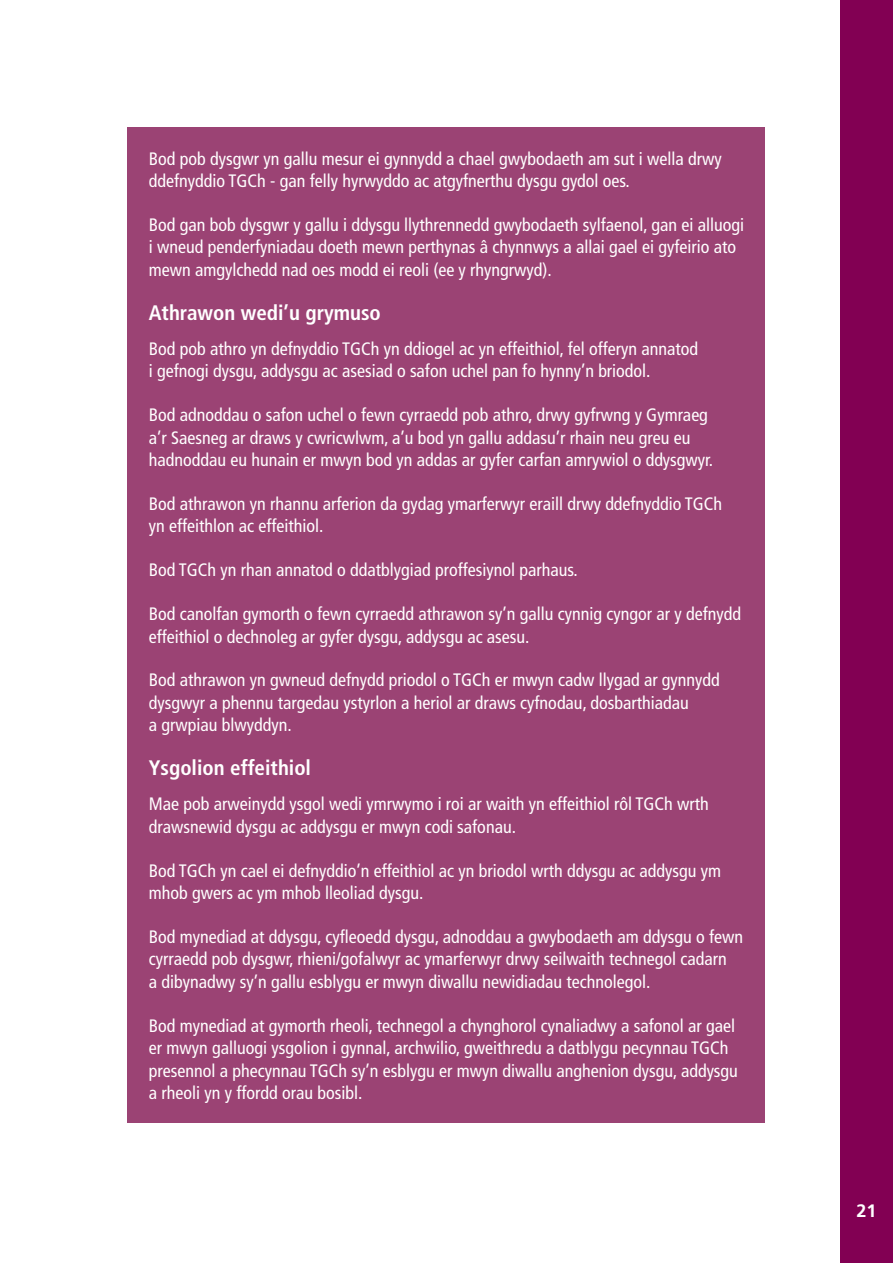
<style>
.page{position:relative;width:893px;height:1263px;background:#fff}
.page>*{position:absolute;margin:0;border:0;box-sizing:border-box;transform-origin:0 0}
.t1{font:700 condensed 21px "Frutiger LT Std";color:#fff}
.t2{font:condensed 18px/22.5px "Frutiger LT Std";color:#fff}
.t3{font:700 18px "Frutiger LT Std";color:#fff}
</style>
<div class="page">
<div style="left:840px;top:0;width:53px;height:1263px;background:#820053"></div>
<div style="left:128px;top:128px;width:637px;height:995px;background:#9b4374"></div>
<p class="t2" style="left:149px;top:147px;width:574px">Bod pob dysgwr yn gallu mesur ei gynnydd a chael gwybodaeth am sut i wella drwy ddefnyddio TGCh - gan felly hyrwyddo ac atgyfnerthu dysgu gydol oes.</p>
<p class="t2" style="left:149px;top:214px;width:597px">Bod gan bob dysgwr y gallu i ddysgu llythrennedd gwybodaeth sylfaenol, gan ei alluogi i wneud penderfyniadau doeth mewn perthynas â chynnwys a allai gael ei gyfeirio ato mewn amgylchedd nad oes modd ei reoli (ee y rhyngrwyd).</p>
<p class="t1" style="left:149px;top:300px;width:234px">Athrawon wedi’u grymuso</p>
<p class="t2" style="left:149px;top:338px;width:551px">Bod pob athro yn defnyddio TGCh yn ddiogel ac yn effeithiol, fel offeryn annatod i gefnogi dysgu, addysgu ac asesiad o safon uchel pan fo hynny’n briodol.</p>
<p class="t2" style="left:149px;top:404px;width:566px">Bod adnoddau o safon uchel o fewn cyrraedd pob athro, drwy gyfrwng y Gymraeg a’r Saesneg ar draws y cwricwlwm, a’u bod yn gallu addasu’r rhain neu greu eu hadnoddau eu hunain er mwyn bod yn addas ar gyfer carfan amrywiol o ddysgwyr.</p>
<p class="t2" style="left:149px;top:493px;width:575px">Bod athrawon yn rhannu arferion da gydag ymarferwyr eraill drwy ddefnyddio TGCh yn effeithlon ac effeithiol.</p>
<p class="t2" style="left:149px;top:559px;width:430px">Bod TGCh yn rhan annatod o ddatblygiad proffesiynol parhaus.</p>
<p class="t2" style="left:149px;top:603px;width:594px">Bod canolfan gymorth o fewn cyrraedd athrawon sy’n gallu cynnig cyngor ar y defnydd effeithiol o dechnoleg ar gyfer dysgu, addysgu ac asesu.</p>
<p class="t2" style="left:149px;top:669px;width:573px">Bod athrawon yn gwneud defnydd priodol o TGCh er mwyn cadw llygad ar gynnydd dysgwyr a phennu targedau ystyrlon a heriol ar draws cyfnodau, dosbarthiadau<br>a grwpiau blwyddyn.</p>
<p class="t1" style="left:149px;top:755px;width:164px">Ysgolion effeithiol</p>
<p class="t2" style="left:149px;top:793px;width:562px">Mae pob arweinydd ysgol wedi ymrwymo i roi ar waith yn effeithiol rôl TGCh wrth drawsnewid dysgu ac addysgu er mwyn codi safonau.</p>
<p class="t2" style="left:149px;top:859px;width:574px">Bod TGCh yn cael ei defnyddio’n effeithiol ac yn briodol wrth ddysgu ac addysgu ym mhob gwers ac ym mhob lleoliad dysgu.</p>
<p class="t2" style="left:149px;top:925px;width:596px">Bod mynediad at ddysgu, cyfleoedd dysgu, adnoddau a gwybodaeth am ddysgu o fewn cyrraedd pob dysgwr, rhieni/gofalwyr ac ymarferwyr drwy seilwaith technegol cadarn<br>a dibynadwy sy’n gallu esblygu er mwyn diwallu newidiadau technolegol.</p>
<p class="t2" style="left:149px;top:1014px;width:591px">Bod mynediad at gymorth rheoli, technegol a chynghorol cynaliadwy a safonol ar gael er mwyn galluogi ysgolion i gynnal, archwilio, gweithredu a datblygu pecynnau TGCh presennol a phecynnau TGCh sy’n esblygu er mwyn diwallu anghenion dysgu, addysgu a rheoli yn y ffordd orau bosibl.</p>
<p class="t3" style="left:856px;top:1200px;width:10px">21</p>
</div>
